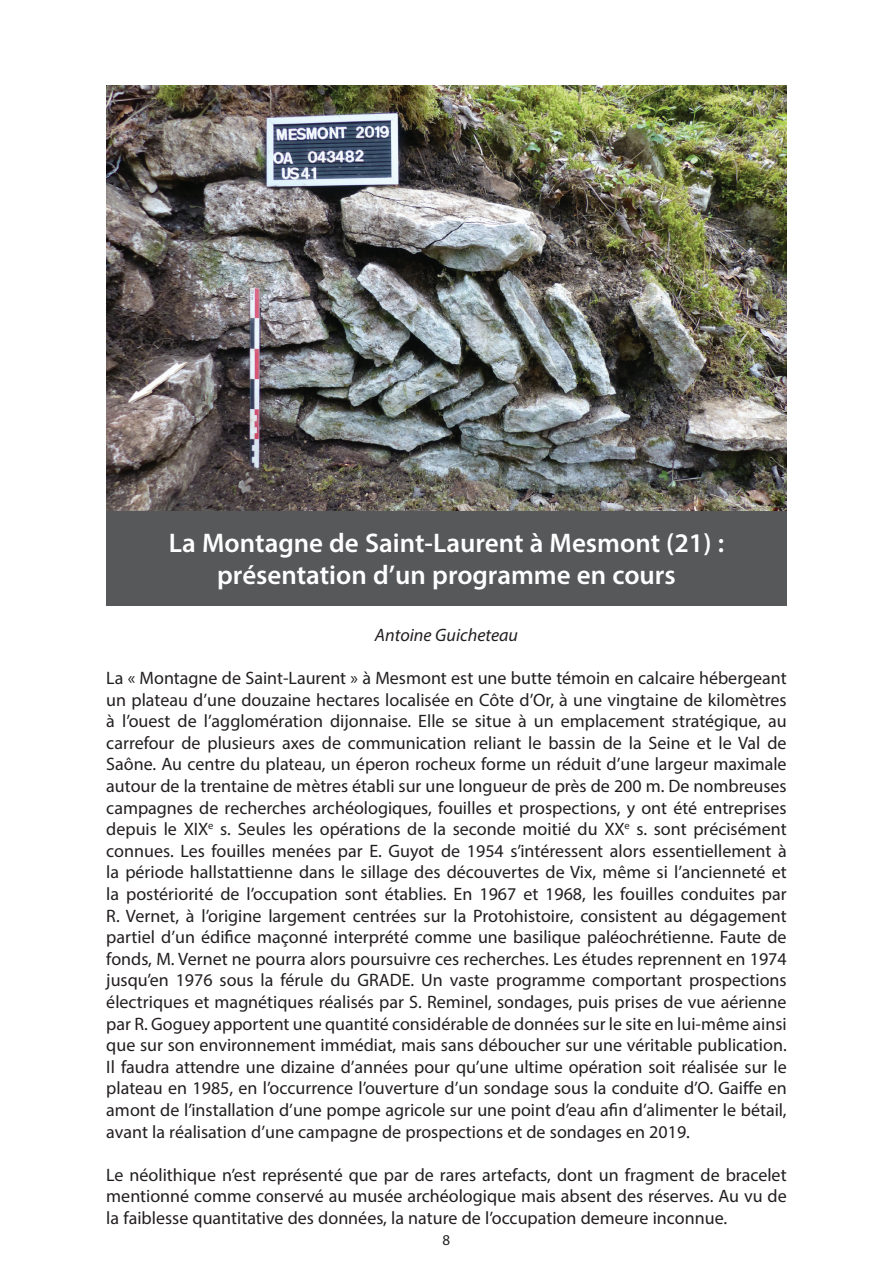
<style>
.page{position:relative;width:893px;height:1263px;background:#fff}
.page>*{position:absolute;margin:0;border:0;box-sizing:border-box;transform-origin:0 0}
.t1{font:600 27px/32.4px "Myriad Pro";color:#fff;text-align:center}
.t2{font:18px/21.6px "Myriad Pro";color:#231f20;text-align:justify}
.t3{font:italic 18px "Myriad Pro";color:#231f20}
.t4{font:15px "Myriad Pro";color:#231f20}
</style>
<div class="page">
<div style="left:106px;top:510px;width:681px;height:96px;background:#57585a"></div>
<img style="left:106px;top:85px;width:681px;height:425px">
<h1 class="t1" style="left:169px;top:526px;width:557px">La Montagne de Saint-Laurent à Mesmont (21) : présentation d’un programme en cours</h1>
<p class="t3" style="left:375px;top:624px;width:145px">Antoine Guicheteau</p>
<p class="t2" style="left:106px;top:667px;width:682px">La « Montagne de Saint-Laurent » à Mesmont est une butte témoin en calcaire hébergeant un plateau d’une douzaine hectares localisée en Côte d’Or, à une vingtaine de kilomètres à l’ouest de l’agglomération dijonnaise. Elle se situe à un emplacement stratégique, au carrefour de plusieurs axes de communication reliant le bassin de la Seine et le Val de Saône. Au centre du plateau, un éperon rocheux forme un réduit d’une largeur maximale autour de la trentaine de mètres établi sur une longueur de près de 200 m. De nombreuses campagnes de recherches archéologiques, fouilles et prospections, y ont été entreprises depuis le XIX<sup>e</sup> s. Seules les opérations de la seconde moitié du XX<sup>e</sup> s. sont précisément connues. Les fouilles menées par E. Guyot de 1954 s’intéressent alors essentiellement à la période hallstattienne dans le sillage des découvertes de Vix, même si l’ancienneté et la postériorité de l’occupation sont établies. En 1967 et 1968, les fouilles conduites par R. Vernet, à l’origine largement centrées sur la Protohistoire, consistent au dégagement partiel d’un édifice maçonné interprété comme une basilique paléochrétienne. Faute de fonds, M. Vernet ne pourra alors poursuivre ces recherches. Les études reprennent en 1974 jusqu’en 1976 sous la férule du GRADE. Un vaste programme comportant prospections électriques et magnétiques réalisés par S. Reminel, sondages, puis prises de vue aérienne par R. Goguey apportent une quantité considérable de données sur le site en lui-même ainsi que sur son environnement immédiat, mais sans déboucher sur une véritable publication.<br>Il faudra attendre une dizaine d’années pour qu’une ultime opération soit réalisée sur le plateau en 1985, en l’occurrence l’ouverture d’un sondage sous la conduite d’O. Gaiffe en amont de l’installation d’une pompe agricole sur une point d’eau afin d’alimenter le bétail, avant la réalisation d’une campagne de prospections et de sondages en 2019.</p>
<p class="t2" style="left:106px;top:1164px;width:682px">Le néolithique n’est représenté que par de rares artefacts, dont un fragment de bracelet mentionné comme conservé au musée archéologique mais absent des réserves. Au vu de la faiblesse quantitative des données, la nature de l’occupation demeure inconnue.</p>
<p class="t4" style="left:443px;top:1231px;width:9px">8</p>
</div>
